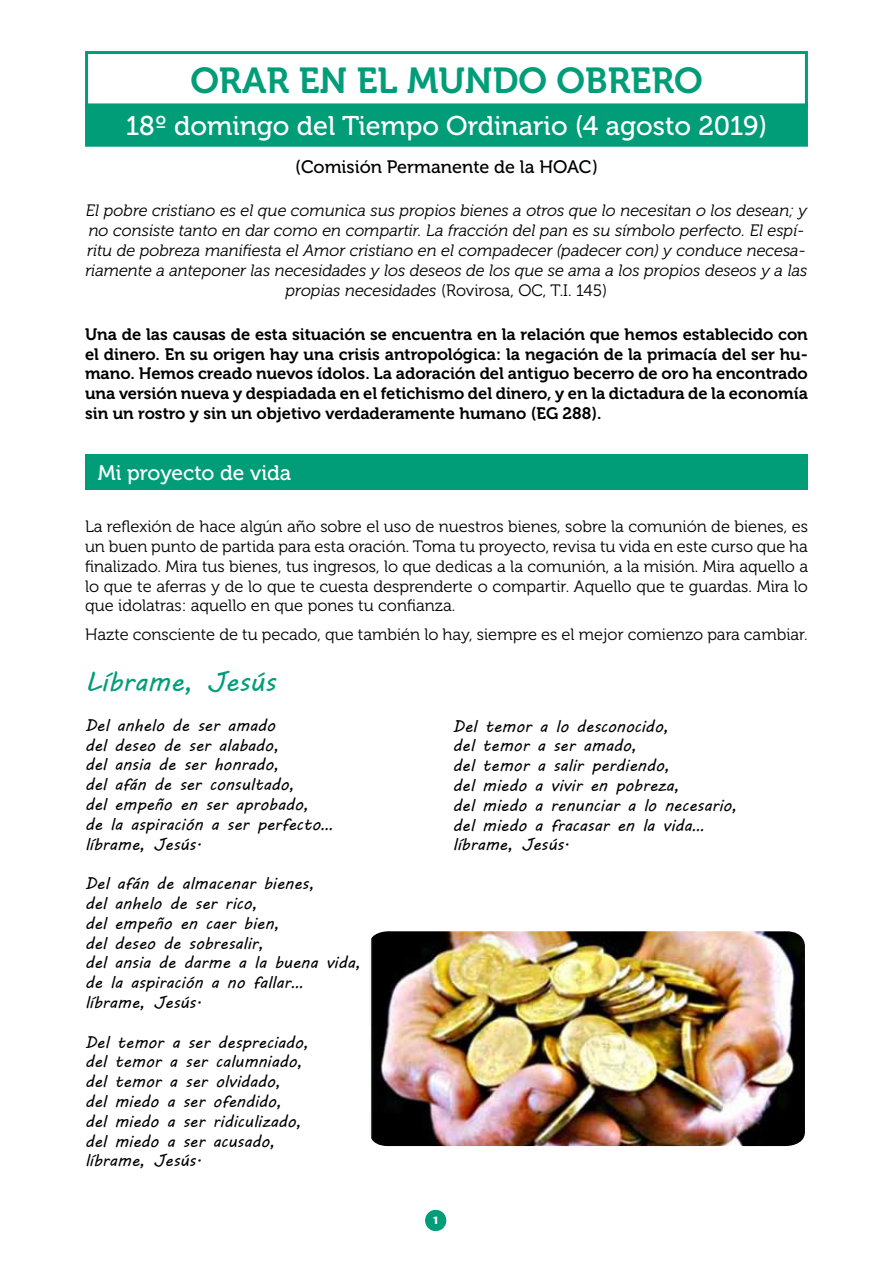
<style>
.page{position:relative;width:893px;height:1263px;background:#fff}
.page>*{position:absolute;margin:0;border:0;box-sizing:border-box;transform-origin:0 0}
.t1{font:36px "Museo 700";color:#009d78}
.t2{font:27px "Museo 500";color:#fff}
.t3{font:27px "MV Boli";color:#009d78}
.t4{font:21px "Museo 500";color:#fff}
.t5{font:18px "Museo 500";color:#000}
.t6{font:16.5px/19.8px "MV Boli";color:#000}
.t7{font:16.5px/19.8px "Museo 300";color:#000;text-align:justify}
.t8{font:italic 16.5px/19.8px "Museo 300";color:#000;text-align:center}
.t9{font:16.5px/19.8px "Museo 700";color:#000;text-align:justify}
.t10{font:900 10.5px "Gotham HTF";color:#fff}
.s1{font-style:normal}
</style>
<div class="page">
<div style="left:85px;top:51px;width:723px;height:57px;border:3px solid #009d78"></div>
<div style="left:87px;top:105px;width:719px;height:40px;background:#009d78"></div>
<div style="left:85px;top:103px;width:723px;height:44px;border:3px solid #009d78"></div>
<div style="left:85px;top:454px;width:723px;height:36px;background:#009d78"></div>
<div style="left:425px;top:1210px;width:21px;height:21px;background:#009d78;border-radius:50%"></div>
<img style="left:370px;top:931px;width:435px;height:215px">
<h1 class="t1" style="left:190px;top:61px;width:514px">ORAR EN EL MUNDO OBRERO</h1>
<h2 class="t2" style="left:126px;top:111px;width:643px">18º domingo del Tiempo Ordinario (4 agosto 2019)</h2>
<p class="t5" style="left:295px;top:157px;width:304px">(Comisión Permanente de la HOAC)</p>
<p class="t8" style="left:85px;top:201px;width:723px">El pobre cristiano es el que comunica sus propios bienes a otros que lo necesitan o los desean; y no consiste tanto en dar como en compartir. La fracción del pan es su símbolo perfecto. El espí&shy;ritu de pobreza manifiesta el Amor cristiano en el compadecer (padecer con) y conduce necesa&shy;riamente a anteponer las necesidades y los deseos de los que se ama a los propios deseos y a las propias necesidades <span class="s1">(Rovirosa, OC, T.I. 145)</span></p>
<p class="t9" style="left:85px;top:324px;width:724px">Una de las causas de esta situación se encuentra en la relación que hemos establecido con el dinero. En su origen hay una crisis antropológica: la negación de la primacía del ser hu&shy;mano. Hemos creado nuevos ídolos. La adoración del antiguo becerro de oro ha encontrado una versión nueva y despiadada en el fetichismo del dinero, y en la dictadura de la economía sin un rostro y sin un objetivo verdaderamente humano (EG 288).</p>
<p class="t4" style="left:98px;top:461px;width:195px">Mi proyecto de vida</p>
<p class="t7" style="left:85px;top:517px;width:724px">La reflexión de hace algún año sobre el uso de nuestros bienes, sobre la comunión de bienes, es un buen punto de partida para esta oración. Toma tu proyecto, revisa tu vida en este curso que ha finalizado. Mira tus bienes, tus ingresos, lo que dedicas a la comunión, a la misión. Mira aquello a lo que te aferras y de lo que te cuesta desprenderte o compartir. Aquello que te guardas. Mira lo que idolatras: aquello en que pones tu confianza.</p>
<p class="t7" style="left:85px;top:624px;width:724px">Hazte consciente de tu pecado, que también lo hay, siempre es el mejor comienzo para cambiar.</p>
<h2 class="t3" style="left:85px;top:663px;width:192px">Líbrame, Jesús</h2>
<p class="t6" style="left:85px;top:715px;width:250px">Del anhelo de ser amado<br>del deseo de ser alabado,<br>del ansia de ser honrado,<br>del afán de ser consultado,<br>del empeño en ser aprobado,<br>de la aspiración a ser perfecto… líbrame, Jesús.</p>
<p class="t6" style="left:85px;top:873px;width:277px">Del afán de almacenar bienes,<br>del anhelo de ser rico,<br>del empeño en caer bien,<br>del deseo de sobresalir,<br>del ansia de darme a la buena vida, de la aspiración a no fallar… líbrame, Jesús.</p>
<p class="t6" style="left:85px;top:1032px;width:226px">Del temor a ser despreciado, del temor a ser calumniado, del temor a ser olvidado,<br>del miedo a ser ofendido,<br>del miedo a ser ridiculizado, del miedo a ser acusado, líbrame, Jesús.</p>
<p class="t6" style="left:453px;top:716px;width:286px">Del temor a lo desconocido,<br>del temor a ser amado,<br>del temor a salir perdiendo,<br>del miedo a vivir en pobreza,<br>del miedo a renunciar a lo necesario, del miedo a fracasar en la vida… líbrame, Jesús.</p>
<p class="t10" style="left:433px;top:1214px;width:6px">1</p>
</div>
